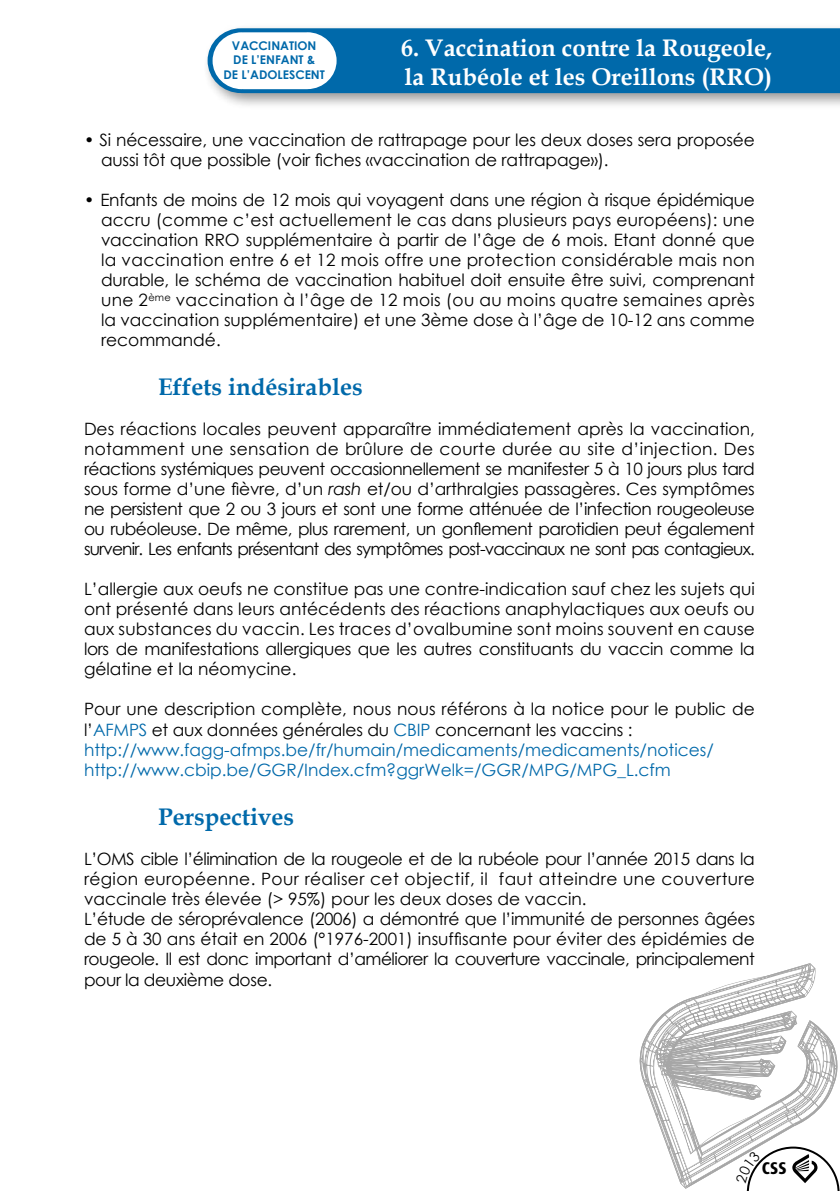
<style>
.page{position:relative;width:840px;height:1191px;background:#fff}
.page>*{position:absolute;margin:0;border:0;box-sizing:border-box;transform-origin:0 0}
.t1{font:700 24px/28.8px "Book Antiqua";color:#fff}
.t2{font:700 24px "Book Antiqua";color:#0069aa}
.t3{font:17px/20px "Century Gothic";letter-spacing:-.01em;color:#000;text-align:justify}
.t4{font:17px/20.4px "Century Gothic";color:#0069aa}
.t5{font:700 17px "Dax";color:#000}
.t6{font:700 12px/14.4px "Century Gothic";color:#0069aa;text-align:center}
.s1{font-style:italic}
.s2{color:#000}
</style>
<div class="page">
<div style="left:203px;top:23px;width:636px;height:87px;background:#000;opacity:.4"></div>
<div style="left:207px;top:28px;width:632px;height:65px;background:#0069aa"></div>
<svg style="left:212px;top:32px;width:124px;height:57px"></svg>
<svg style="left:639px;top:963px;width:200px;height:228px"></svg>
<p class="t6" style="left:223px;top:38px;width:103px">VACCINATION<br>DE L’ENFANT &amp;<br>DE L’ADOLESCENT</p>
<h1 class="t1" style="left:401px;top:34px;width:372px">6. Vaccination contre la Rougeole, la Rubéole et les Oreillons (RRO)</h1>
<p class="t3" style="left:101px;top:130px;width:655px;text-indent:-17px">• Si nécessaire, une vaccination de rattrapage pour les deux doses sera proposée aussi tôt que possible (voir fiches «vaccination de rattrapage»).</p>
<p class="t3" style="left:101px;top:190px;width:655px;text-indent:-17px">• Enfants de moins de 12 mois qui voyagent dans une région à risque épidémique accru (comme c’est actuellement le cas dans plusieurs pays européens): une vaccination RRO supplémentaire à partir de l’âge de 6 mois. Etant donné que la vaccination entre 6 et 12 mois offre une protection considérable mais non durable, le schéma de vaccination habituel doit ensuite être suivi, comprenant une 2<sup>ème</sup> vaccination à l’âge de 12 mois (ou au moins quatre semaines après la vaccination supplémentaire) et une 3ème dose à l’âge de 10-12 ans comme recommandé.</p>
<h1 class="t2" style="left:158px;top:370px;width:206px">Effets indésirables</h1>
<p class="t3" style="left:84px;top:419px;width:672px">Des réactions locales peuvent apparaître immédiatement après la vaccination, notamment une sensation de brûlure de courte durée au site d’injection. Des réactions systémiques peuvent occasionnellement se manifester 5 à 10 jours plus tard sous forme d’une fièvre, d’un <span class="s1">rash</span> et/ou d’arthralgies passagères. Ces symptômes ne persistent que 2 ou 3 jours et sont une forme atténuée de l’infection rougeoleuse ou rubéoleuse. De même, plus rarement, un gonflement parotidien peut également survenir. Les enfants présentant des symptômes post-vaccinaux ne sont pas contagieux.</p>
<p class="t3" style="left:84px;top:578px;width:672px">L’allergie aux oeufs ne constitue pas une contre-indication sauf chez les sujets qui ont présenté dans leurs antécédents des réactions anaphylactiques aux oeufs ou aux substances du vaccin. Les traces d’ovalbumine sont moins souvent en cause lors de manifestations allergiques que les autres constituants du vaccin comme la gélatine et la néomycine.</p>
<p class="t4" style="left:84px;top:698px;width:672px"><span class="s2">Pour une description complète, nous nous référons à la notice pour le public de l’</span>AFMPS <span class="s2">et aux données générales du</span> CBIP <span class="s2">concernant les vaccins : </span>http://www.fagg-afmps.be/fr/humain/medicaments/medicaments/notices/ http://www.cbip.be/GGR/Index.cfm?ggrWelk=/GGR/MPG/MPG_L.cfm</p>
<h1 class="t2" style="left:158px;top:800px;width:137px">Perspectives</h1>
<p class="t3" style="left:84px;top:849px;width:672px;text-align:left">L’OMS cible l’élimination de la rougeole et de la rubéole pour l’année 2015 dans la région européenne. Pour réaliser cet objectif, il faut atteindre une couverture vaccinale très élevée (&gt; 95%) pour les deux doses de vaccin.<br>L’étude de séroprévalence (2006) a démontré que l’immunité de personnes âgées de 5 à 30 ans était en 2006 (°1976-2001) insuffisante pour éviter des épidémies de rougeole. Il est donc important d’améliorer la couverture vaccinale, principalement pour la deuxième dose.</p>
<p class="t5" style="left:761px;top:1158px;width:26px">CSS</p>
</div>
